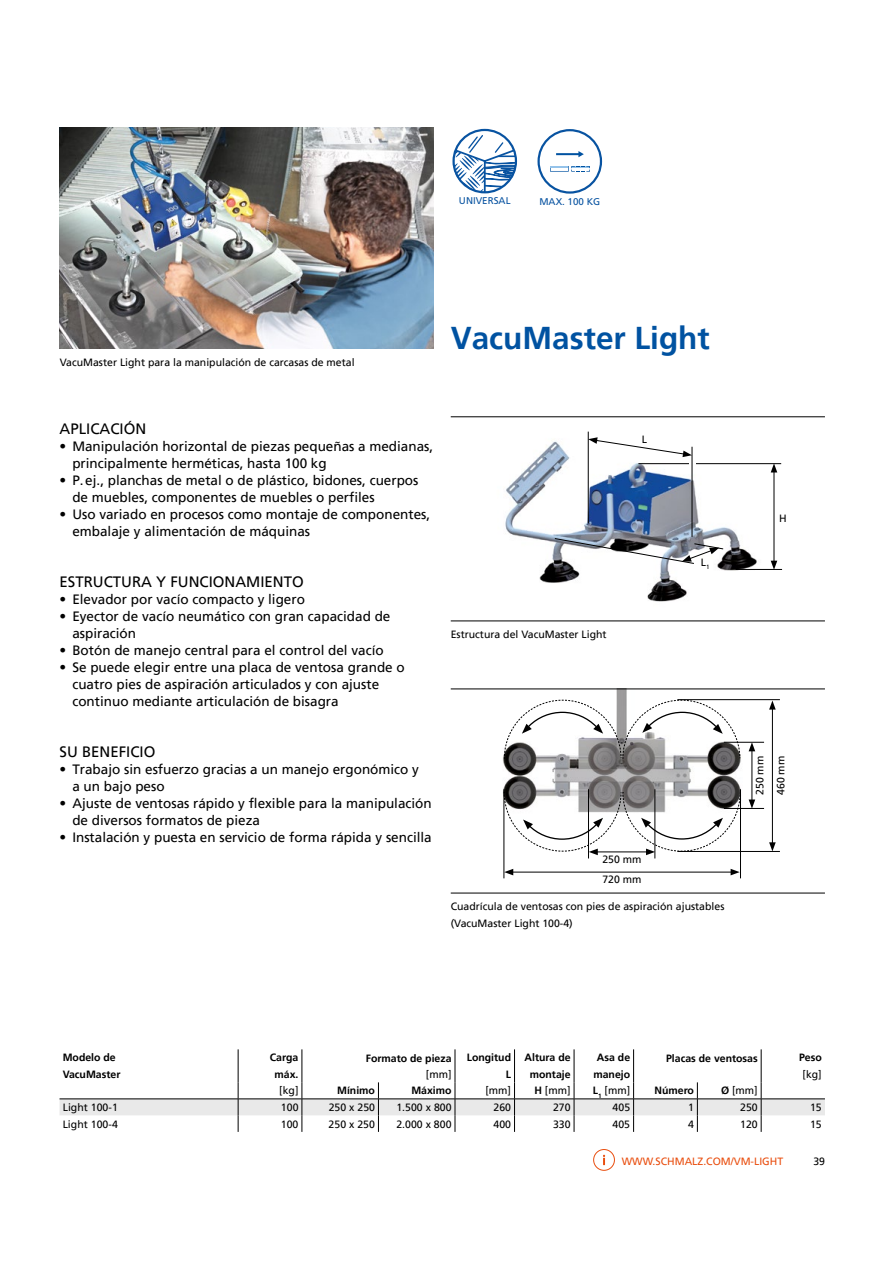
<style>
.page{position:relative;width:893px;height:1263px;background:#fff}
.page>*{position:absolute;margin:0;border:0;box-sizing:border-box;transform-origin:0 0}
.t1{font:700 31.5px "Frutiger LT Pro";color:#0052a1}
.t2{font:15px "Frutiger LT Pro";color:#000}
.t3{font:13.5px/17px "Frutiger LT Pro";color:#000}
.t4{font:10.5px/17px "Frutiger LT Pro";color:#000}
.t5{font:700 10.5px/16.5px "Frutiger LT Pro";color:#000;text-align:center}
.t6{font:10.5px "Frutiger LT Pro";color:#e94e0f}
.t7{font:9.75px "Frutiger LT";color:#0853a1}
.s1{font-weight:400}
.s2{font-weight:700}
</style>
<div class="page">
<div style="left:593px;top:1149px;width:22px;height:21px;border:1px solid #e94e0f;border-radius:50%"></div>
<svg style="left:603px;top:1155px;width:2px;height:10px"></svg>
<img style="left:451px;top:417px;width:374px;height:204px">
<hr style="left:774px;top:470px;width:1px;height:93px;background:#000">
<svg style="left:771px;top:464px;width:6px;height:8px"></svg>
<svg style="left:771px;top:561px;width:6px;height:8px"></svg>
<hr style="left:638px;top:463px;width:143px;height:1px;background:#000">
<hr style="left:735px;top:569px;width:47px;height:1px;background:#000">
<hr style="left:588px;top:432px;width:1px;height:91px;background:#000">
<svg style="left:689px;top:460px;width:6px;height:8px"></svg>
<svg style="left:588px;top:437px;width:104px;height:20px"></svg>
<svg style="left:554px;top:538px;width:170px;height:26px"></svg>
<hr style="left:692px;top:447px;width:1px;height:90px;background:#000">
<hr style="left:451px;top:416px;width:374px;height:1px;background:#000">
<hr style="left:451px;top:621px;width:374px;height:1px;background:#000">
<hr style="left:302px;top:1049px;width:1px;height:33px;background:#000">
<hr style="left:514px;top:1049px;width:1px;height:33px;background:#000">
<hr style="left:574px;top:1049px;width:1px;height:33px;background:#000">
<hr style="left:761px;top:1049px;width:1px;height:33px;background:#000">
<hr style="left:238px;top:1049px;width:1px;height:33px;background:#000">
<hr style="left:633px;top:1049px;width:1px;height:33px;background:#000">
<svg style="left:60px;top:1082px;width:765px;height:50px"></svg>
<hr style="left:455px;top:1049px;width:1px;height:33px;background:#000">
<hr style="left:238px;top:1098px;width:64px;height:1px;background:#000">
<svg style="left:452px;top:134px;width:65px;height:60px"></svg>
<div style="left:537px;top:129px;width:65px;height:65px;border:2px solid #0853a1;border-radius:50%"></div>
<svg style="left:578px;top:151px;width:6px;height:6px"></svg>
<hr style="left:556px;top:153px;width:23px;height:2px;background:#0052a1">
<svg style="left:550px;top:166px;width:40px;height:6px"></svg>
<img style="left:60px;top:128px;width:374px;height:221px">
<img style="left:502px;top:690px;width:260px;height:118px">
<hr style="left:752px;top:749px;width:1px;height:53px;background:#000">
<svg style="left:749px;top:743px;width:6px;height:8px"></svg>
<svg style="left:749px;top:799px;width:6px;height:9px"></svg>
<hr style="left:772px;top:707px;width:1px;height:138px;background:#000">
<svg style="left:769px;top:700px;width:7px;height:10px"></svg>
<svg style="left:769px;top:842px;width:7px;height:9px"></svg>
<hr style="left:511px;top:872px;width:222px;height:1px;background:#000">
<svg style="left:505px;top:869px;width:8px;height:6px"></svg>
<svg style="left:731px;top:869px;width:9px;height:6px"></svg>
<hr style="left:677px;top:699px;width:103px;height:1px;background:#000">
<hr style="left:724px;top:742px;width:40px;height:1px;background:#000">
<hr style="left:724px;top:808px;width:40px;height:1px;background:#000">
<hr style="left:677px;top:851px;width:103px;height:1px;background:#000">
<hr style="left:655px;top:789px;width:1px;height:69px;background:#000">
<hr style="left:588px;top:789px;width:1px;height:69px;background:#000">
<hr style="left:740px;top:789px;width:1px;height:89px;background:#000">
<hr style="left:504px;top:789px;width:1px;height:89px;background:#000">
<hr style="left:451px;top:689px;width:374px;height:1px;background:#000">
<hr style="left:451px;top:893px;width:374px;height:1px;background:#000">
<svg style="left:504px;top:699px;width:236px;height:60px"></svg>
<svg style="left:503px;top:792px;width:237px;height:63px"></svg>
<p class="t7" style="left:459px;top:195px;width:53px">UNIVERSAL</p>
<p class="t7" style="left:539px;top:196px;width:62px">MAX. 100 KG</p>
<p class="t4" style="left:60px;top:354px;width:296px">VacuMaster Light para la manipulación de carcasas de metal</p>
<h1 class="t1" style="left:451px;top:319px;width:261px">VacuMaster Light</h1>
<p class="t2" style="left:60px;top:420px;width:88px">APLICACIÓN</p>
<p class="t3" style="left:72px;top:438px;width:362px;text-indent:-13px">• Manipulación horizontal de piezas pequeñas a medianas, principalmente herméticas, hasta 100 kg</p>
<p class="t3" style="left:72px;top:472px;width:348px;text-indent:-13px">• P.ej., planchas de metal o de plástico, bidones, cuerpos de muebles, componentes de muebles o perfiles</p>
<p class="t3" style="left:72px;top:506px;width:359px;text-indent:-13px">• Uso variado en procesos como montaje de componentes, embalaje y alimentación de máquinas</p>
<p class="t2" style="left:60px;top:573px;width:246px">ESTRUCTURA Y FUNCIONAMIENTO</p>
<p class="t3" style="left:60px;top:591px;width:247px">• Elevador por vacío compacto y ligero</p>
<p class="t3" style="left:72px;top:608px;width:320px;text-indent:-13px">• Eyector de vacío neumático con gran capacidad de aspiración</p>
<p class="t3" style="left:60px;top:642px;width:326px">• Botón de manejo central para el control del vacío</p>
<p class="t3" style="left:72px;top:659px;width:334px;text-indent:-13px">• Se puede elegir entre una placa de ventosa grande o cuatro pies de aspiración articulados y con ajuste continuo mediante articulación de bisagra</p>
<p class="t2" style="left:60px;top:743px;width:97px">SU BENEFICIO</p>
<p class="t3" style="left:72px;top:761px;width:348px;text-indent:-13px">• Trabajo sin esfuerzo gracias a un manejo ergonómico y a un bajo peso</p>
<p class="t3" style="left:72px;top:795px;width:361px;text-indent:-13px">• Ajuste de ventosas rápido y flexible para la manipulación de diversos formatos de pieza</p>
<p class="t3" style="left:60px;top:829px;width:374px">• Instalación y puesta en servicio de forma rápida y sencilla</p>
<p class="t4" style="left:642px;top:431px;width:7px">L</p>
<p class="t4" style="left:451px;top:626px;width:157px">Estructura del VacuMaster Light</p>
<p class="t4" style="left:701px;top:553px;width:10px">L<sub>1</sub></p>
<p class="t4" style="left:602px;top:851px;width:41px">250 mm</p>
<p class="t4" style="left:602px;top:871px;width:41px">720 mm</p>
<p class="t4" style="left:451px;top:898px;width:275px">Cuadrícula de ventosas con pies de aspiración ajustables (VacuMaster Light 100-4)</p>
<p class="t4" style="left:779px;top:510px;width:9px">H</p>
<p class="t4" style="left:749px;top:795px;width:41px;line-height:21px;rotate:-90deg">250 mm<br>460 mm</p>
<p class="t5" style="left:63px;top:1049px;width:59px;text-align:left">Modelo de<br>VacuMaster</p>
<p class="t5" style="left:270px;top:1049px;width:30px">Carga máx.</p>
<p class="t4" style="left:279px;top:1082px;width:21px">[kg]</p>
<p class="t5" style="left:524px;top:1049px;width:48px;text-align:right">Altura de montaje<br>H <span class="s1">[mm]</span></p>
<p class="t5" style="left:593px;top:1049px;width:39px">Asa de manejo<br>L<sub>1</sub> <span class="s1">[mm]</span></p>
<p class="t5" style="left:666px;top:1050px;width:93px">Placas de ventosas</p>
<p class="t5" style="left:799px;top:1049px;width:24px">Peso</p>
<p class="t5" style="left:467px;top:1049px;width:46px;text-align:right">Longitud<br>L</p>
<p class="t4" style="left:485px;top:1082px;width:27px">[mm]</p>
<p class="t5" style="left:366px;top:1050px;width:87px">Formato de pieza</p>
<p class="t4" style="left:426px;top:1066px;width:27px">[mm]</p>
<p class="t4" style="left:802px;top:1066px;width:21px">[kg]</p>
<p class="t5" style="left:337px;top:1082px;width:39px">Mínimo</p>
<p class="t5" style="left:411px;top:1082px;width:42px">Máximo</p>
<p class="t5" style="left:654px;top:1082px;width:41px">Número</p>
<p class="t4" style="left:721px;top:1082px;width:38px"><span class="s2">Ø</span> [mm]</p>
<p class="t4" style="left:63px;top:1099px;width:57px">Light 100-1</p>
<p class="t4" style="left:281px;top:1099px;width:19px">100</p>
<p class="t4" style="left:329px;top:1099px;width:48px">250 x 250</p>
<p class="t4" style="left:396px;top:1099px;width:57px">1.500 x 800</p>
<p class="t4" style="left:493px;top:1099px;width:19px">260</p>
<p class="t4" style="left:553px;top:1099px;width:19px">270</p>
<p class="t4" style="left:613px;top:1099px;width:19px">405</p>
<p class="t4" style="left:688px;top:1099px;width:7px">1</p>
<p class="t4" style="left:740px;top:1099px;width:19px">250</p>
<p class="t4" style="left:810px;top:1099px;width:13px">15</p>
<p class="t4" style="left:63px;top:1115px;width:57px">Light 100-4</p>
<p class="t4" style="left:281px;top:1115px;width:19px">100</p>
<p class="t4" style="left:329px;top:1115px;width:48px">250 x 250</p>
<p class="t4" style="left:396px;top:1115px;width:57px">2.000 x 800</p>
<p class="t4" style="left:493px;top:1115px;width:19px">400</p>
<p class="t4" style="left:553px;top:1115px;width:19px">330</p>
<p class="t4" style="left:613px;top:1115px;width:19px">405</p>
<p class="t4" style="left:688px;top:1115px;width:7px">4</p>
<p class="t4" style="left:740px;top:1115px;width:19px">120</p>
<p class="t4" style="left:810px;top:1115px;width:13px">15</p>
<p class="t6" style="left:622px;top:1155px;width:163px">WWW.SCHMALZ.COM/VM-LIGHT</p>
<p class="t4" style="left:813px;top:1153px;width:13px">39</p>
</div>
